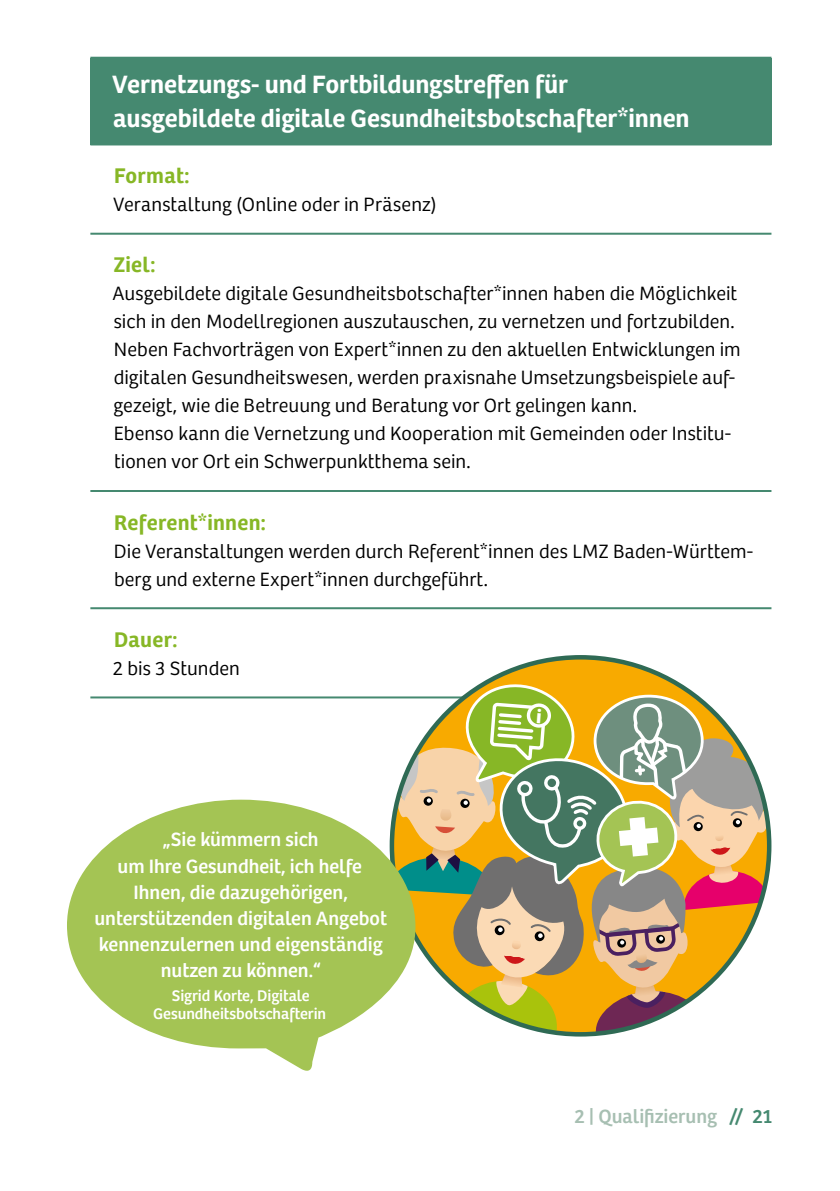
<style>
.page{position:relative;width:840px;height:1191px;background:#fff}
.page>*{position:absolute;margin:0;border:0;box-sizing:border-box;transform-origin:0 0}
.bw_Headline_1{font:600 26px/34px "Bree";color:#fff}
.Tabelle_Head{font:600 22px "Bree";letter-spacing:.015em;color:#87b726}
.Fließtext{font:300 20px/28px "Bree";letter-spacing:.005em;color:#000}
.t1{font:20px/26px "Bree";color:#fff;text-align:center}
.t2{font:20px "Bree";color:#a7bfb2}
.t3{font:16px/18px "Bree";color:#fff;text-align:center}
.s1{font-family:"Bree Serif";color:#458970}
.s2{color:#458970}
</style>
<div class="page">
<div style="left:90px;top:58px;width:681px;height:86px;background:#458970"></div>
<hr style="left:90px;top:57px;width:681px;height:2px;background:#458970">
<hr style="left:90px;top:143px;width:681px;height:2px;background:#458970">
<hr style="left:90px;top:233px;width:681px;height:2px;background:#458970">
<hr style="left:90px;top:490px;width:681px;height:2px;background:#458970">
<hr style="left:90px;top:607px;width:681px;height:2px;background:#458970">
<hr style="left:90px;top:696px;width:681px;height:2px;background:#458970">
<svg style="left:507px;top:667px;width:278px;height:63px"></svg>
<svg style="left:67px;top:799px;width:324px;height:272px;fill:#a4c454"></svg>
<svg style="left:391px;top:676px;width:377px;height:356px"></svg>
<p class="bw_Headline_1" style="left:112px;top:66px;width:578px">Vernetzungs- und Fortbildungstreffen für ausgebildete digitale Gesundheitsbotschafter*innen</p>
<p class="Tabelle_Head" style="left:114px;top:159px;width:77px">Format:</p>
<p class="Fließtext" style="left:113px;top:191px;width:325px">Veranstaltung (Online oder in Präsenz)</p>
<p class="Tabelle_Head" style="left:114px;top:248px;width:43px">Ziel:</p>
<p class="Fließtext" style="left:112px;top:280px;width:629px">Ausgebildete digitale Gesundheitsbotschafter*innen haben die Möglichkeit sich in den Modellregionen auszutauschen, zu vernetzen und fortzubilden.<br>Neben Fachvorträgen von Expert*innen zu den aktuellen Entwicklungen im digitalen Gesundheitswesen, werden praxisnahe Umsetzungsbeispiele auf&shy;gezeigt, wie die Betreuung und Beratung vor Ort gelingen kann.</p>
<p class="Fließtext" style="left:114px;top:420px;width:618px">Ebenso kann die Vernetzung und Kooperation mit Gemeinden oder Institu&shy;tionen vor Ort ein Schwerpunktthema sein.</p>
<p class="Tabelle_Head" style="left:114px;top:505px;width:153px">Referent*innen:</p>
<p class="Fließtext" style="left:114px;top:537px;width:640px">Die Veranstaltungen werden durch Referent*innen des LMZ Baden-Württem&shy;berg und externe Expert*innen durchgeführt.</p>
<p class="Tabelle_Head" style="left:114px;top:622px;width:65px">Dauer:</p>
<p class="Fließtext" style="left:113px;top:654px;width:128px">2 bis 3 Stunden</p>
<p class="t1" style="left:94px;top:827px;width:294px">„Sie kümmern sich<br>um Ihre Gesundheit, ich helfe<br>Ihnen, die dazugehörigen, unterstützenden digitalen Angebot kennenzulernen und eigenständig nutzen zu können.“</p>
<p class="t3" style="left:153px;top:986px;width:174px">Sigrid Korte, Digitale<br>Gesundheitsbotschafterin</p>
<p class="t2" style="left:574px;top:1104px;width:199px">2 | Qualifizierung <span class="s1">//</span> <span class="s2">21</span></p>
</div>
